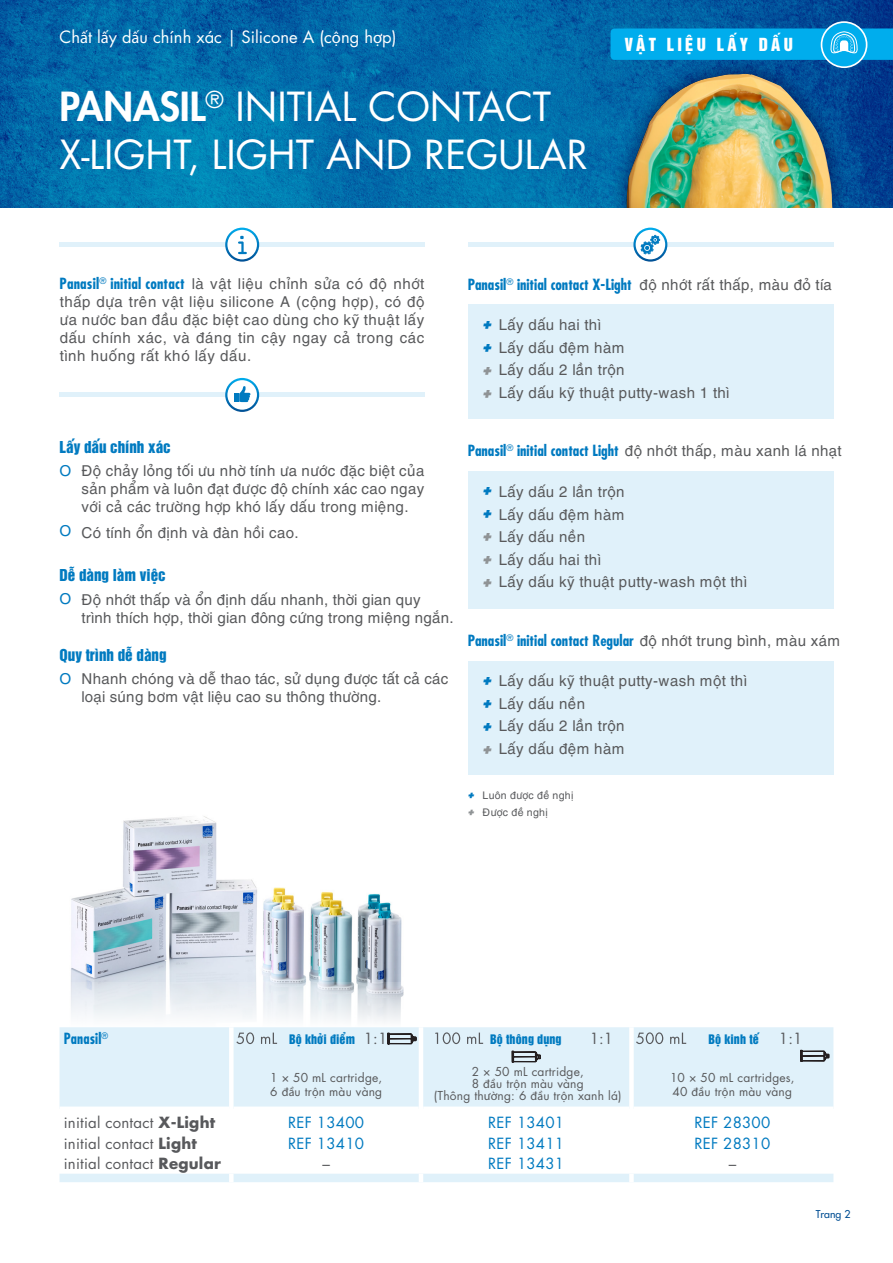
<style>
.page{position:relative;width:893px;height:1263px;background:#fff}
.page>*{position:absolute;margin:0;border:0;box-sizing:border-box;transform-origin:0 0}
.t1{font:39px/48px "Futura Std";color:#fff}
.t2{font:16.5px "Futura Std";color:#fff}
.t3{font:16.5px "UTM Helvet Ins";letter-spacing:.2em;color:#fff}
.t4{font:15px/22.5px "UTM Helve";color:#58595b}
.t5{font:700 condensed 15px "Futura Std";color:#007ac0}
.t6{font:15px "Futura Std";letter-spacing:.015em;color:#58595c}
.t7{font:15px "Futura Std";letter-spacing:.015em;color:#007ac0}
.t8{font:15px "UTM Helvet Ins";color:#007ac0}
.t9{font:700 condensed 15px "Futura Std";color:#007ac0;scale:.95 1}
.t10{font:italic 900 15px/23px "Aktiv Grotesk";color:#007ac0}
.t11{font:italic 900 15px/23px "Aktiv Grotesk";color:#8f9395}
.t12{font:15px "UTM Helve";color:#007ac0}
.t13{font:12px/14.4px "Futura Std";letter-spacing:.015em;color:#58595b}
.t14{font:12px "UTM Helvet Ins";letter-spacing:.01em;color:#007ac0}
.t15{font:10.5px/17.7px "UTM Helve";color:#58595c}
.t16{font:500 10.5px "Futura Std";color:#004e93}
.s1{font-family:"Myriad Pro"}
.s2{font-weight:800}
.s3{color:#007ac0}
.s4{font-family:"UTM Helve";font-weight:400;font-stretch:normal;color:#58595b}
.s5{font-family:"Aktiv Grotesk";font-weight:900;font-style:italic;color:#007ac0}
.s6{font-family:"Aktiv Grotesk";font-weight:900;font-style:italic;color:#8f9395}
.s7{color:#58595b}
.s8{font-family:"Futura Std";font-size:15px;color:#58595c}
.s9{font-weight:700}
</style>
<div class="page">
<div style="left:468px;top:304px;width:365px;height:45px;background:#e0f1fa"></div>
<div style="left:468px;top:346px;width:365px;height:49px;background:#e0f1fa"></div>
<div style="left:468px;top:369px;width:365px;height:49px;background:#e0f1fa"></div>
<div style="left:468px;top:471px;width:365px;height:45px;background:#e0f1fa"></div>
<div style="left:468px;top:513px;width:365px;height:49px;background:#e0f1fa"></div>
<div style="left:468px;top:559px;width:365px;height:49px;background:#e0f1fa"></div>
<div style="left:468px;top:661px;width:365px;height:45px;background:#e0f1fa"></div>
<div style="left:468px;top:703px;width:365px;height:49px;background:#e0f1fa"></div>
<div style="left:468px;top:726px;width:365px;height:49px;background:#e0f1fa"></div>
<img style="left:0;top:0;width:893px;height:208px">
<svg style="left:607px;top:55px;width:244px;height:153px;background:#01579c"></svg>
<img style="left:627px;top:74px;width:205px;height:134px">
<img style="left:71px;top:816px;width:331px;height:166px">
<svg style="left:71px;top:982px;width:333px;height:39px;fill:#e9eef3"></svg>
<svg style="left:60px;top:1027px;width:773px;height:155px;fill:#e0f1fa"></svg>
<div style="left:229px;top:1027px;width:5px;height:84px;background:#fff"></div>
<div style="left:229px;top:1174px;width:5px;height:8px;background:#fff"></div>
<hr style="left:419px;top:1027px;width:4px;height:84px;background:#fff">
<div style="left:629px;top:1027px;width:5px;height:84px;background:#fff"></div>
<div style="left:60px;top:1106px;width:169px;height:5px;background:#fff"></div>
<div style="left:234px;top:1106px;width:185px;height:5px;background:#fff"></div>
<div style="left:423px;top:1106px;width:206px;height:5px;background:#fff"></div>
<div style="left:634px;top:1106px;width:199px;height:5px;background:#fff"></div>
<svg style="left:419px;top:1174px;width:4px;height:8px"></svg>
<div style="left:629px;top:1174px;width:5px;height:8px;background:#fff"></div>
<svg style="left:236px;top:1032px;width:41px;height:12px"></svg>
<svg style="left:388px;top:1033px;width:28px;height:11px"></svg>
<svg style="left:435px;top:1032px;width:48px;height:12px"></svg>
<svg style="left:512px;top:1051px;width:29px;height:11px"></svg>
<svg style="left:636px;top:1032px;width:50px;height:12px"></svg>
<div style="left:468px;top:242px;width:365px;height:5px;background:#e0f1fa"></div>
<svg style="left:633px;top:228px;width:34px;height:34px"></svg>
<div style="left:60px;top:242px;width:365px;height:5px;background:#e0f1fa"></div>
<svg style="left:225px;top:228px;width:34px;height:34px"></svg>
<hr style="left:60px;top:393px;width:365px;height:4px;background:#e0f1fa">
<svg style="left:225px;top:378px;width:34px;height:34px"></svg>
<svg style="left:800px;top:1050px;width:29px;height:11px"></svg>
<svg style="left:821px;top:22px;width:46px;height:45px"></svg>
<div style="left:821px;top:21px;width:46px;height:47px;border:2px solid #fff;border-radius:50%"></div>
<svg style="left:610px;top:28px;width:283px;height:32px;background:#09aeec"></svg>
<p class="t2" style="left:60px;top:27px;width:338px">Ch<span class="s1">ấ</span>t l<span class="s1">ấ</span>y d<span class="s1">ấ</span>u chính xác | Silicone A (c<span class="s1">ộ</span>ng h<span class="s1">ợ</span>p)</p>
<h1 class="t1" style="left:60px;top:84px;width:530px"><span class="s2">PANASIL</span><sup>®</sup> INITIAL CONTACT<br>X-LIGHT, LIGHT AND REGULAR</h1>
<p class="t3" style="left:625px;top:31px;width:170px">VẬT LIỆU LẤY DẤU</p>
<p class="t5" style="left:60px;top:274px;width:127px">Panasil<sup>®</sup> initial contact</p>
<p class="t4" style="left:60px;top:273px;width:366px;line-height:18px;text-align:justify;text-indent:132px">là vật liệu chỉnh sửa có độ nhớt thấp dựa trên vật liệu silicone A (cộng hợp), có độ ưa nước ban đầu đặc biệt cao dùng cho kỹ thuật lấy dấu chính xác, và đáng tin cậy ngay cả trong các tình huống rất khó lấy dấu.</p>
<p class="t8" style="left:60px;top:434px;width:113px">Lấy dấu chính xác</p>
<p class="t12" style="left:60px;top:459px;width:13px">O</p>
<p class="t4" style="left:81px;top:460px;width:345px;line-height:18px;text-align:justify">Độ chảy lỏng tối ưu nhờ tính ưa nước đặc biệt của sản phẩm và luôn đạt được độ chính xác cao ngay với cả các trường hợp khó lấy dấu trong miệng.</p>
<p class="t4" style="left:81px;top:520px;width:219px">Có tính ổn định và đàn hồi cao.</p>
<p class="t12" style="left:60px;top:519px;width:13px">O</p>
<p class="t8" style="left:60px;top:563px;width:108px">Dễ dàng làm việc</p>
<p class="t12" style="left:60px;top:587px;width:13px">O</p>
<p class="t4" style="left:81px;top:589px;width:374px;line-height:18px">Độ nhớt thấp và ổn định dấu nhanh, thời gian quy trình thích hợp, thời gian đông cứng trong miệng ngắn.</p>
<p class="t8" style="left:60px;top:643px;width:108px">Quy trình dễ dàng</p>
<p class="t4" style="left:81px;top:668px;width:369px;line-height:18px;text-indent:-22px"><span class="s3">O</span> Nhanh chóng và dễ thao tác, sử dụng được tất cả các loại súng bơm vật liệu cao su thông thường.</p>
<p class="t5" style="left:468px;top:275px;width:366px">Panasil<sup>®</sup> initial contact X-Light <span class="s4">độ nhớt rất thấp, màu đỏ tía</span></p>
<p class="t10" style="left:483px;top:312px;width:10px">+ +</p>
<p class="t11" style="left:483px;top:358px;width:10px">+ +</p>
<p class="t4" style="left:499px;top:312px;width:233px">Lấy dấu hai thì<br>Lấy dấu đệm hàm<br>Lấy dấu 2 lần trộn<br>Lấy dấu kỹ thuật putty-wash 1 thì</p>
<p class="t5" style="left:468px;top:442px;width:376px">Panasil<sup>®</sup> initial contact Light <span class="s4">độ nhớt thấp, màu xanh lá nhạt</span></p>
<p class="t10" style="left:483px;top:479px;width:10px">+ +</p>
<p class="t11" style="left:483px;top:525px;width:10px;text-align:justify">+ + +</p>
<p class="t4" style="left:499px;top:479px;width:250px">Lấy dấu 2 lần trộn<br>Lấy dấu đệm hàm<br>Lấy dấu nền<br>Lấy dấu hai thì<br>Lấy dấu kỹ thuật putty-wash một thì</p>
<p class="t5" style="left:468px;top:631px;width:374px">Panasil<sup>®</sup> initial contact Regular <span class="s4">độ nhớt trung bình, màu xám</span></p>
<p class="t10" style="left:483px;top:669px;width:10px;text-align:justify">+ + +</p>
<p class="t11" style="left:483px;top:738px;width:10px">+</p>
<p class="t15" style="left:468px;top:785px;width:107px"><span class="s5">+</span> Luôn được đề nghị <span class="s6">+</span> <span class="s7">Được đề nghị</span></p>
<p class="t4" style="left:499px;top:668px;width:250px">Lấy dấu kỹ thuật putty-wash một thì<br>Lấy dấu nền<br>Lấy dấu 2 lần trộn<br>Lấy dấu đệm hàm</p>
<p class="t9" style="left:64px;top:1029px;width:48px">Panasil<sup>®</sup></p>
<p class="t14" style="left:289px;top:1029px;width:100px">Bộ khởi điểm <span class="s8">1:1</span></p>
<p class="t14" style="left:490px;top:1029px;width:73px">Bộ thông dụng</p>
<p class="t6" style="left:590px;top:1029px;width:25px">1:1</p>
<p class="t14" style="left:708px;top:1029px;width:52px">Bộ kinh tế</p>
<p class="t6" style="left:779px;top:1029px;width:25px">1:1</p>
<p class="t13" style="left:270px;top:1070px;width:113px">1 × 50 mL cartridge,<br>6 <span class="s1">đầ</span>u tr<span class="s1">ộ</span>n màu vàng</p>
<p class="t13" style="left:434px;top:1065px;width:189px;line-height:12px;text-align:center">2 × 50 mL cartridge,<br>8 <span class="s1">đầ</span>u tr<span class="s1">ộ</span>n màu vàng<br>(Thông th<span class="s1">ườ</span>ng: 6 <span class="s1">đầ</span>u tr<span class="s1">ộ</span>n xanh lá)</p>
<p class="t13" style="left:670px;top:1070px;width:126px">10 × 50 mL cartridges,<br>40 <span class="s1">đầ</span>u tr<span class="s1">ộ</span>n màu vàng</p>
<p class="t6" style="left:64px;top:1112px;width:153px">initial contact <span class="s9">X-Light</span></p>
<p class="t7" style="left:288px;top:1112px;width:77px">REF 13400</p>
<p class="t7" style="left:488px;top:1112px;width:77px">REF 13401</p>
<p class="t7" style="left:694px;top:1112px;width:77px">REF 28300</p>
<p class="t6" style="left:64px;top:1133px;width:135px">initial contact <span class="s9">Light</span></p>
<p class="t7" style="left:288px;top:1133px;width:77px">REF 13410</p>
<p class="t7" style="left:488px;top:1133px;width:77px">REF 13411</p>
<p class="t7" style="left:694px;top:1133px;width:77px">REF 28310</p>
<p class="t6" style="left:64px;top:1154px;width:159px">initial contact <span class="s9">Regular</span></p>
<p class="t6" style="left:322px;top:1154px;width:9px">–</p>
<p class="t7" style="left:488px;top:1154px;width:77px">REF 13431</p>
<p class="t6" style="left:729px;top:1154px;width:9px">–</p>
<p class="t16" style="left:816px;top:1207px;width:36px">Trang 2</p>
</div>
